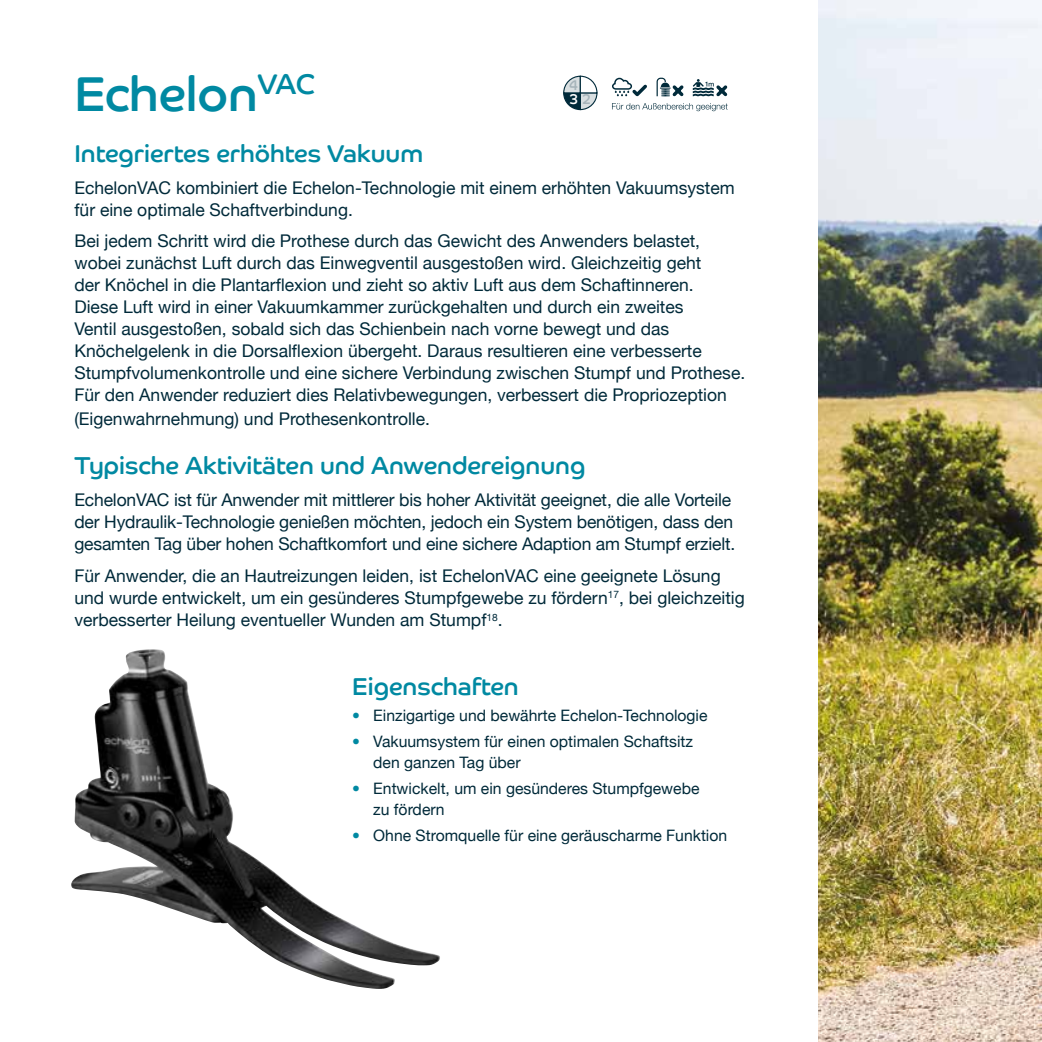
<style>
.page{position:relative;width:1042px;height:1042px;background:#fff}
.page>*{position:absolute;margin:0;border:0;box-sizing:border-box;transform-origin:0 0}
.t1{font:49px "Co Headline";color:#0089a2}
.t2{font:24.5px "Co Headline";color:#0089a2}
.t3{font:17.5px/21.9px "Helvetica Neue";color:#002a3a}
.t4{font:15.75px/21px "Helvetica Neue";color:#002a3a}
.t5{font:14.17px/14px "Co Headline";color:#a6b4ba}
.s1{color:#fff}
.s2{font-weight:300;color:#0089a2}
</style>
<div class="page">
<img style="left:819px;top:0;width:223px;height:1042px">
<img style="left:71px;top:649px;width:369px;height:340px">
<svg style="left:563px;top:75px;width:35px;height:36px"></svg>
<svg style="left:612px;top:78px;width:116px;height:33px"></svg>
<h1 class="t1" style="left:74px;top:65px;width:242px">Echelon<sup>VAC</sup></h1>
<h2 class="t2" style="left:74px;top:139px;width:350px">Integriertes erhöhtes Vakuum</h2>
<p class="t3" style="left:74px;top:178px;width:662px">EchelonVAC kombiniert die Echelon-Technologie mit einem erhöhten Vakuumsystem für eine optimale Schaftverbindung.</p>
<p class="t3" style="left:74px;top:231px;width:672px">Bei jedem Schritt wird die Prothese durch das Gewicht des Anwenders belastet, wobei zunächst Luft durch das Einwegventil ausgestoßen wird. Gleichzeitig geht<br>der Knöchel in die Plantarflexion und zieht so aktiv Luft aus dem Schaftinneren.<br>Diese Luft wird in einer Vakuumkammer zurückgehalten und durch ein zweites<br>Ventil ausgestoßen, sobald sich das Schienbein nach vorne bewegt und das Knöchelgelenk in die Dorsalflexion übergeht. Daraus resultieren eine verbesserte Stumpfvolumenkontrolle und eine sichere Verbindung zwischen Stumpf und Prothese.<br>Für den Anwender reduziert dies Relativbewegungen, verbessert die Propriozeption</p>
<p class="t3" style="left:74px;top:409px;width:357px">(Eigenwahrnehmung) und Prothesenkontrolle.</p>
<h2 class="t2" style="left:74px;top:451px;width:512px">Typische Aktivitäten und Anwendereignung</h2>
<p class="t3" style="left:74px;top:490px;width:662px">EchelonVAC ist für Anwender mit mittlerer bis hoher Aktivität geeignet, die alle Vorteile der Hydraulik-Technologie genießen möchten, jedoch ein System benötigen, dass den gesamten Tag über hohen Schaftkomfort und eine sichere Adaption am Stumpf erzielt.</p>
<p class="t3" style="left:74px;top:565px;width:672px">Für Anwender, die an Hautreizungen leiden, ist EchelonVAC eine geeignete Lösung und wurde entwickelt, um ein gesünderes Stumpfgewebe zu fördern<sup>17</sup>, bei gleichzeitig verbesserter Heilung eventueller Wunden am Stumpf<sup>18</sup>.</p>
<p class="t5" style="left:569px;top:78px;width:23px">4 <span class="s1">1<br>3</span> 2</p>
<h2 class="t2" style="left:352px;top:672px;width:168px">Eigenschaften</h2>
<p class="t4" style="left:352px;top:706px;width:357px"><span class="s2">•</span> Einzigartige und bewährte Echelon-Technologie</p>
<p class="t4" style="left:373px;top:732px;width:321px;text-indent:-21px"><span class="s2">•</span> Vakuumsystem für einen optimalen Schaftsitz den ganzen Tag über</p>
<p class="t4" style="left:373px;top:779px;width:328px;text-indent:-21px"><span class="s2">•</span> Entwickelt, um ein gesünderes Stumpfgewebe zu fördern</p>
<p class="t4" style="left:352px;top:826px;width:376px"><span class="s2">•</span> Ohne Stromquelle für eine geräuscharme Funktion</p>
</div>
